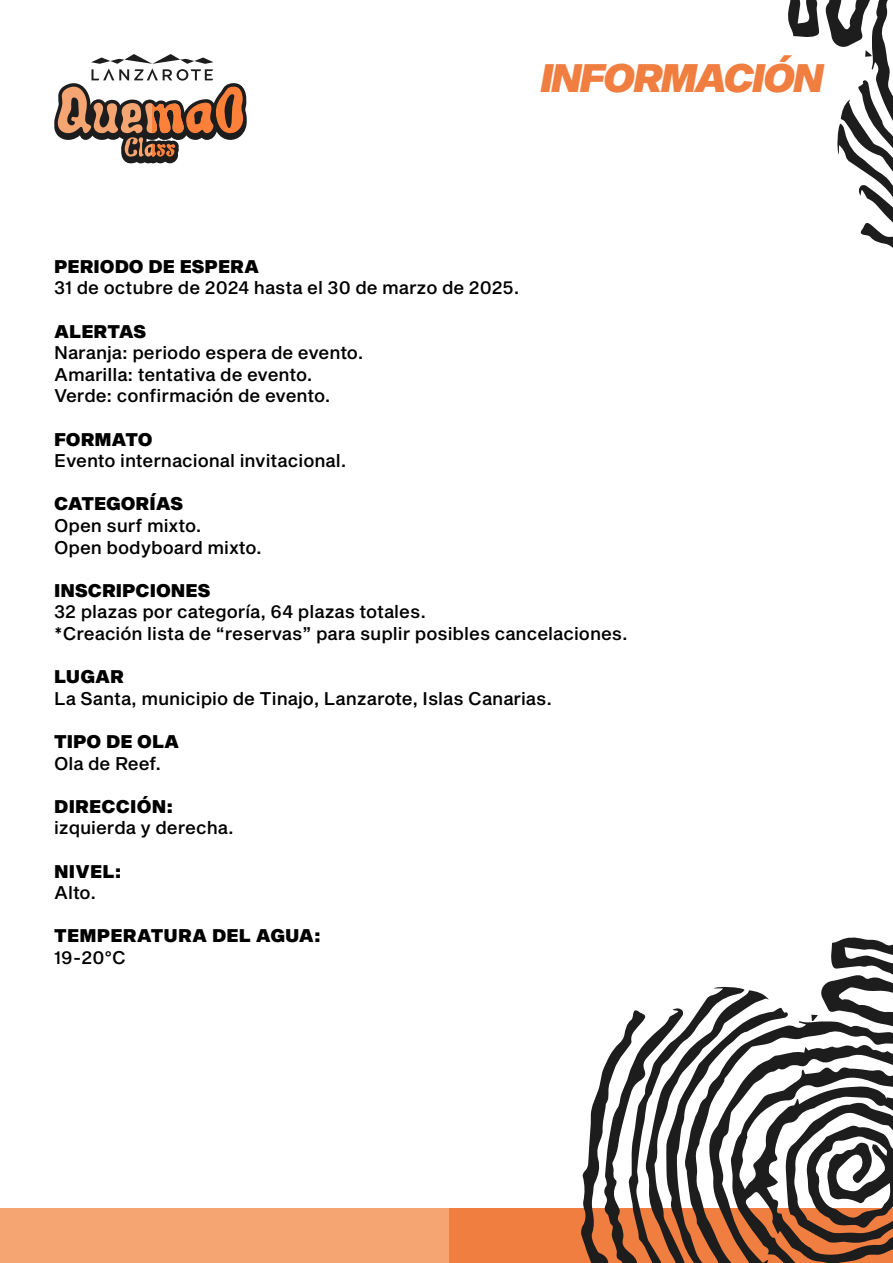
<style>
.page{position:relative;width:893px;height:1263px;background:#fff}
.page>*{position:absolute;margin:0;border:0;box-sizing:border-box;transform-origin:0 0}
.t1{font:39px "Sequel Sans Black Obl Disp";color:#f07e40}
.t2{font:18px/21.6px "Sequel Sans Medium Body";color:#000}
.t3{font:18px "Sequel Sans Black Body";color:#000}
</style>
<div class="page">
<svg style="left:54px;top:54px;width:193px;height:109px"></svg>
<div style="left:449px;top:1209px;width:444px;height:54px;background:#f07e40"></div>
<div style="left:0;top:1209px;width:449px;height:54px;background:#f5a571"></div>
<svg style="left:788px;top:937px;width:105px;height:326px"></svg>
<svg style="left:581px;top:986px;width:207px;height:277px"></svg>
<svg style="left:811px;top:1015px;width:7px;height:6px"></svg>
<svg style="left:788px;top:0;width:105px;height:248px"></svg>
<h1 class="t1" style="left:542px;top:51px;width:283px">INFORMACIÓN</h1>
<p class="t3" style="left:54px;top:254px;width:207px">PERIODO DE ESPERA</p>
<p class="t2" style="left:54px;top:278px;width:467px">31 de octubre de 2024 hasta el 30 de marzo de 2025.</p>
<p class="t3" style="left:54px;top:318px;width:94px">ALERTAS</p>
<p class="t2" style="left:54px;top:343px;width:311px">Naranja: periodo espera de evento.<br>Amarilla: tentativa de evento.<br>Verde: confirmación de evento.</p>
<p class="t3" style="left:54px;top:426px;width:100px">FORMATO</p>
<p class="t2" style="left:54px;top:451px;width:294px">Evento internacional invitacional.</p>
<p class="t3" style="left:54px;top:491px;width:131px">CATEGORÍAS</p>
<p class="t2" style="left:54px;top:515px;width:209px">Open surf mixto.<br>Open bodyboard mixto.</p>
<p class="t3" style="left:54px;top:578px;width:158px">INSCRIPCIONES</p>
<p class="t2" style="left:54px;top:602px;width:575px">32 plazas por categoría, 64 plazas totales.<br>*Creación lista de “reservas” para suplir posibles cancelaciones.</p>
<p class="t3" style="left:54px;top:664px;width:71px">LUGAR</p>
<p class="t2" style="left:54px;top:688px;width:499px">La Santa, municipio de Tinajo, Lanzarote, Islas Canarias.</p>
<p class="t3" style="left:54px;top:729px;width:127px">TIPO DE OLA</p>
<p class="t2" style="left:54px;top:753px;width:109px">Ola de Reef.</p>
<p class="t3" style="left:54px;top:794px;width:120px">DIRECCIÓN:</p>
<p class="t2" style="left:54px;top:818px;width:181px">izquierda y derecha.</p>
<p class="t3" style="left:54px;top:858px;width:69px">NIVEL:</p>
<p class="t2" style="left:54px;top:883px;width:44px">Alto.</p>
<p class="t3" style="left:54px;top:923px;width:268px">TEMPERATURA DEL AGUA:</p>
<p class="t2" style="left:54px;top:947px;width:74px">19-20°C</p>
</div>
